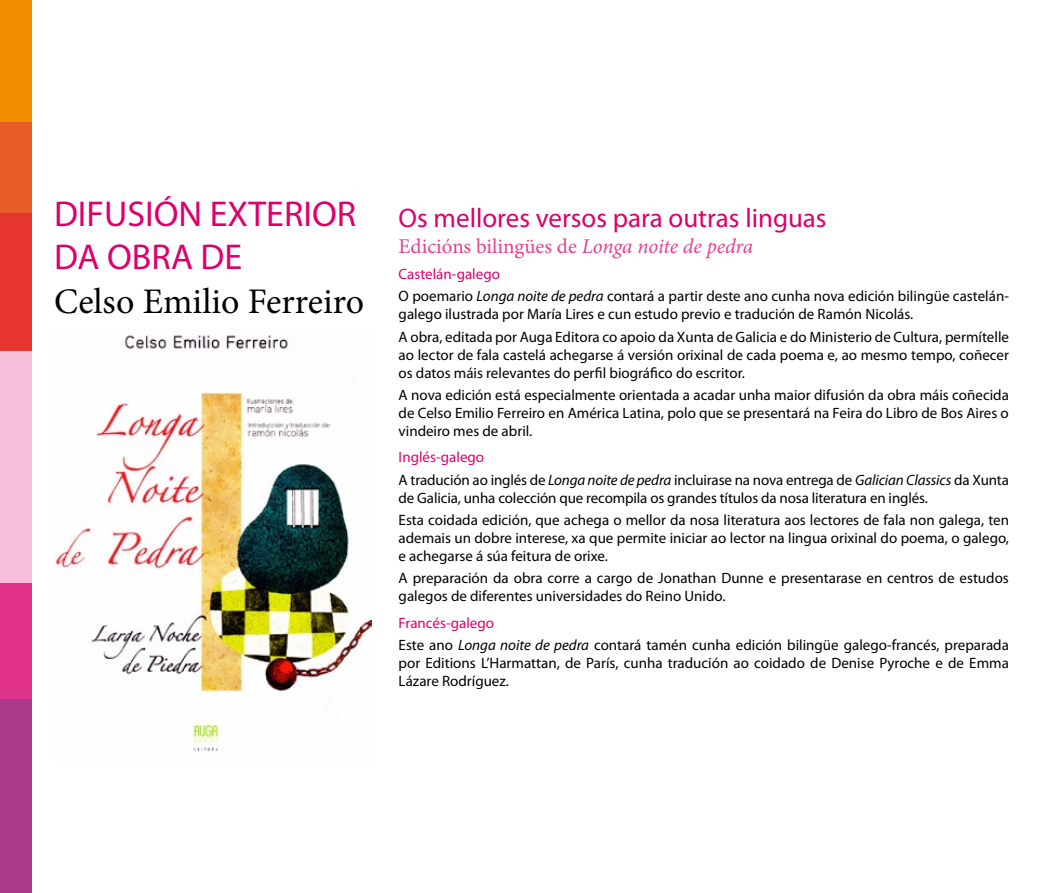
<style>
.page{position:relative;width:1063px;height:893px;background:#fff}
.page>*{position:absolute;margin:0;border:0;box-sizing:border-box;transform-origin:0 0}
.t1{font:36px/43.2px "Myriad Pro";color:#dc006b}
.t2{font:36px "Minion Pro";color:#000}
.t3{font:27px "Myriad Pro";color:#dc006b}
.t4{font:21px "Minion Pro";color:#e54090}
.t5{font:15px/18px "Myriad Pro";color:#000}
.s1{font-style:italic}
.s2{color:#dc006b}
</style>
<div class="page">
<div style="left:0;top:0;width:31px;height:122px;background:#f18e00"></div>
<div style="left:0;top:122px;width:31px;height:91px;background:#e95e28"></div>
<div style="left:0;top:213px;width:31px;height:139px;background:#e5352c"></div>
<div style="left:0;top:352px;width:31px;height:231px;background:#f6bfda"></div>
<div style="left:0;top:583px;width:31px;height:116px;background:#e03288"></div>
<div style="left:0;top:699px;width:31px;height:194px;background:#a9398a"></div>
<img style="left:55px;top:335px;width:317px;height:417px">
<h1 class="t1" style="left:54px;top:192px;width:304px">DIFUSIÓN EXTERIOR<br>DA OBRA DE</h1>
<h1 class="t2" style="left:54px;top:277px;width:312px">Celso Emilio Ferreiro</h1>
<h2 class="t3" style="left:399px;top:202px;width:430px">Os mellores versos para outras linguas</h2>
<h3 class="t4" style="left:399px;top:232px;width:356px">Edicións bilingües de <span class="s1">Longa noite de pedra</span></h3>
<p class="t5" style="left:399px;top:263px;width:612px;line-height:22.2px"><span class="s2">Castelán-galego<br></span>O poemario <span class="s1">Longa noite de pedra</span> contará a partir deste ano cunha nova edición bilingüe castelán-</p>
<p class="t5" style="left:399px;top:303px;width:612px;line-height:22.2px">galego ilustrada por María Lires e cun estudo previo e tradución de Ramón Nicolás.<br>A obra, editada por Auga Editora co apoio da Xunta de Galicia e do Ministerio de Cultura, permítelle</p>
<p class="t5" style="left:399px;top:345px;width:612px">ao lector de fala castelá achegarse á versión orixinal de cada poema e, ao mesmo tempo, coñecer os datos máis relevantes do perfil biográfico do escritor.</p>
<p class="t5" style="left:399px;top:386px;width:612px;text-align:justify">A nova edición está especialmente orientada a acadar unha maior difusión da obra máis coñecida de Celso Emilio Ferreiro en América Latina, polo que se presentará na Feira do Libro de Bos Aires o vindeiro mes de abril.</p>
<p class="t5" style="left:399px;top:446px;width:612px;line-height:22.2px"><span class="s2">I nglés-galego<br></span>A tradución ao inglés de <span class="s1">Longa noite de pedra</span> incluirase na nova entrega de <span class="s1">Galician Classics</span> da Xunta</p>
<p class="t5" style="left:399px;top:486px;width:612px;line-height:22.2px">de Galicia, unha colección que recompila os grandes títulos da nosa literatura en inglés.<br>Esta coidada edición, que achega o mellor da nosa literatura aos lectores de fala non galega, ten</p>
<p class="t5" style="left:399px;top:529px;width:612px">ademais un dobre interese, xa que permite iniciar ao lector na lingua orixinal do poema, o galego, e achegarse á súa feitura de orixe.</p>
<p class="t5" style="left:399px;top:569px;width:612px">A preparación da obra corre a cargo de Jonathan Dunne e presentarase en centros de estudos galegos de diferentes universidades do Reino Unido.</p>
<p class="t5" style="left:399px;top:611px;width:612px;line-height:22.2px"><span class="s2">Francés-galego<br></span>Este ano <span class="s1">Longa noite de pedra</span> contará tamén cunha edición bilingüe galego-francés, preparada</p>
<p class="t5" style="left:399px;top:654px;width:612px">por Editions L’Harmattan, de París, cunha tradución ao coidado de Denise Pyroche e de Emma<br>Lázare Rodríguez.</p>
</div>
